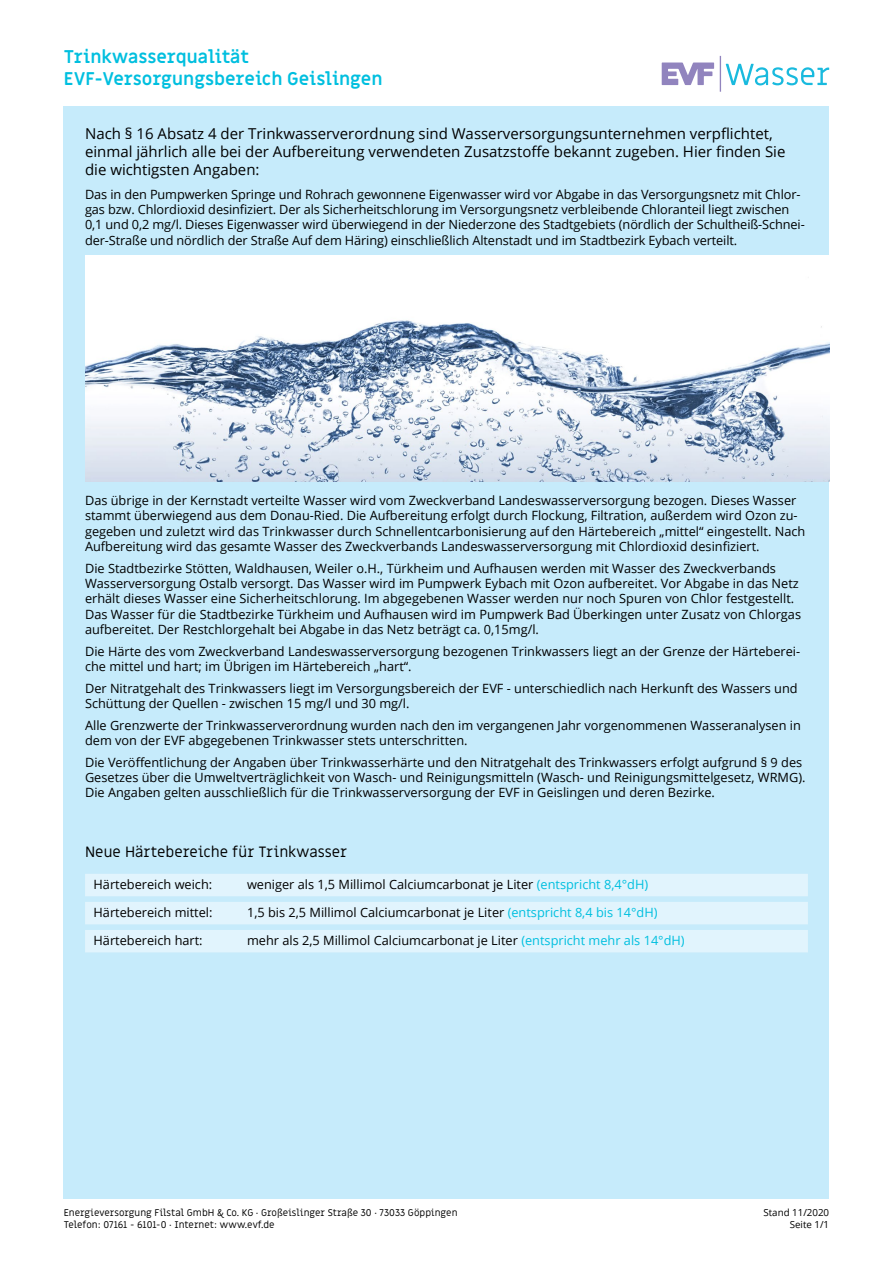
<style>
.page{position:relative;width:893px;height:1263px;background:#fff}
.page>*{position:absolute;margin:0;border:0;box-sizing:border-box;transform-origin:0 0}
.t1{font:700 18px/21.6px "Miriam Libre";letter-spacing:-.005em;color:#00bfdf}
.t2{font:15px/18px "Open Sans";color:#000}
.t3{font:15px "Miriam Libre";color:#000}
.t4{font:12.75px/15.3px "Open Sans";color:#000}
.t5{font:9.75px/11.7px "Miriam Libre";color:#000}
.t6{font:9.75px/11.7px "Open Sans";color:#000;text-align:right}
.s1{color:#00bfdf}
</style>
<div class="page">
<div style="left:64px;top:106px;width:765px;height:1093px;background:#c6ebfb"></div>
<svg style="left:662px;top:56px;width:167px;height:36px"></svg>
<img style="left:85px;top:255px;width:744px;height:227px">
<div style="left:85px;top:874px;width:723px;height:22px;background:#e1f4fd"></div>
<div style="left:85px;top:902px;width:723px;height:22px;background:#e1f4fd"></div>
<div style="left:85px;top:930px;width:723px;height:22px;background:#e1f4fd"></div>
<h1 class="t1" style="left:64px;top:47px;width:320px">Trinkwasserqualität<br>EVF-Versorgungsbereich Geislingen</h1>
<p class="t2" style="left:85px;top:124px;width:702px">Nach § 16 Absatz 4 der Trinkwasserverordnung sind Wasserversorgungsunternehmen verpflichtet, einmal jährlich alle bei der Aufbereitung verwendeten Zusatzstoffe bekannt zugeben. Hier finden Sie die wichtigsten Angaben:</p>
<p class="t4" style="left:85px;top:186px;width:721px">Das in den Pumpwerken Springe und Rohrach gewonnene Eigenwasser wird vor Abgabe in das Versorgungsnetz mit Chlor&shy;gas bzw. Chlordioxid desinfiziert. Der als Sicherheitschlorung im Versorgungsnetz verbleibende Chloranteil liegt zwischen 0,1 und 0,2 mg/l. Dieses Eigenwasser wird überwiegend in der Niederzone des Stadtgebiets (nördlich der Schultheiß-Schnei&shy;der-Straße und nördlich der Straße Auf dem Häring) einschließlich Altenstadt und im Stadtbezirk Eybach verteilt.</p>
<p class="t4" style="left:85px;top:493px;width:722px">Das übrige in der Kernstadt verteilte Wasser wird vom Zweckverband Landeswasserversorgung bezogen. Dieses Wasser stammt überwiegend aus dem Donau-Ried. Die Aufbereitung erfolgt durch Flockung, Filtration, außerdem wird Ozon zu&shy;gegeben und zuletzt wird das Trinkwasser durch Schnellentcarbonisierung auf den Härtebereich „mittel“ eingestellt. Nach Aufbereitung wird das gesamte Wasser des Zweckverbands Landeswasserversorgung mit Chlordioxid desinfiziert.</p>
<p class="t4" style="left:85px;top:560px;width:717px">Die Stadtbezirke Stötten, Waldhausen, Weiler o.H., Türkheim und Aufhausen werden mit Wasser des Zweckverbands Wasserversorgung Ostalb versorgt. Das Wasser wird im Pumpwerk Eybach mit Ozon aufbereitet. Vor Abgabe in das Netz erhält dieses Wasser eine Sicherheitschlorung. Im abgegebenen Wasser werden nur noch Spuren von Chlor festgestellt.<br>Das Wasser für die Stadtbezirke Türkheim und Aufhausen wird im Pumpwerk Bad Überkingen unter Zusatz von Chlorgas aufbereitet. Der Restchlorgehalt bei Abgabe in das Netz beträgt ca. 0,15mg/l.</p>
<p class="t4" style="left:85px;top:643px;width:717px">Die Härte des vom Zweckverband Landeswasserversorgung bezogenen Trinkwassers liegt an der Grenze der Härteberei&shy;che mittel und hart; im Übrigen im Härtebereich „hart“.</p>
<p class="t4" style="left:85px;top:680px;width:714px">Der Nitratgehalt des Trinkwassers liegt im Versorgungsbereich der EVF - unterschiedlich nach Herkunft des Wassers und<br>Schüttung der Quellen - zwischen 15 mg/l und 30 mg/l.</p>
<p class="t4" style="left:85px;top:717px;width:717px">Alle Grenzwerte der Trinkwasserverordnung wurden nach den im vergangenen Jahr vorgenommenen Wasseranalysen in dem von der EVF abgegebenen Trinkwasser stets unterschritten.</p>
<p class="t4" style="left:85px;top:754px;width:722px">Die Veröffentlichung der Angaben über Trinkwasserhärte und den Nitratgehalt des Trinkwassers erfolgt aufgrund § 9 des<br>Gesetzes über die Umweltverträglichkeit von Wasch- und Reinigungsmitteln (Wasch- und Reinigungsmittelgesetz, WRMG).<br>Die Angaben gelten ausschließlich für die Trinkwasserversorgung der EVF in Geislingen und deren Bezirke.</p>
<p class="t3" style="left:85px;top:842px;width:264px">Neue Härtebereiche für Trinkwasser</p>
<p class="t4" style="left:94px;top:876px;width:120px">Härtebereich weich:</p>
<p class="t4" style="left:247px;top:876px;width:403px">weniger als 1,5 Millimol Calciumcarbonat je Liter <span class="s1">(entspricht 8,4°dH)</span></p>
<p class="t4" style="left:94px;top:904px;width:120px">Härtebereich mittel:</p>
<p class="t4" style="left:247px;top:904px;width:412px">1,5 bis 2,5 Millimol Calciumcarbonat je Liter <span class="s1">(entspricht 8,4 bis 14°dH)</span></p>
<p class="t4" style="left:94px;top:932px;width:111px">Härtebereich hart:</p>
<p class="t4" style="left:247px;top:932px;width:439px">mehr als 2,5 Millimol Calciumcarbonat je Liter <span class="s1">(entspricht mehr als 14°dH)</span></p>
<p class="t5" style="left:64px;top:1207px;width:395px">Energieversorgung Filstal GmbH &amp; Co. KG · Großeislinger Straße 30 · 73033 Göppingen<br>Telefon: 07161 - 6101-0 · Internet: www.evf.de</p>
<p class="t6" style="left:763px;top:1206px;width:67px">Stand 11/2020<br>Seite 1/1</p>
</div>
